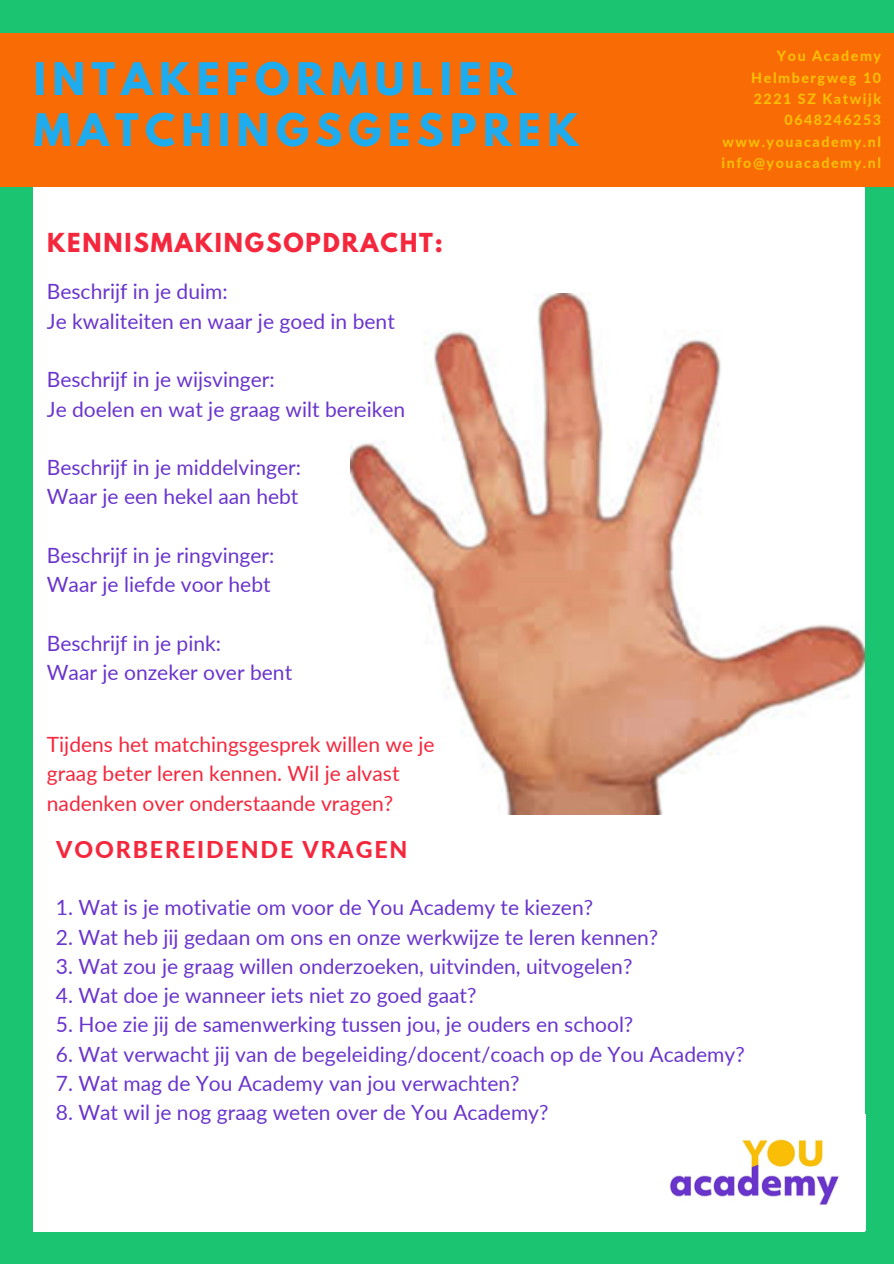
<style>
.page{position:relative;width:894px;height:1264px;background:#fff}
.page>*{position:absolute;margin:0;border:0;box-sizing:border-box;transform-origin:0 0}
.t1{font:700 39.75px/50.7px "League Spartan";letter-spacing:.16em;color:#1eacee}
.t2{font:700 23.25px "League Spartan";letter-spacing:.08em;color:#f5273d}
.t3{font:800 23.25px "Lato";letter-spacing:.08em;color:#f5273d}
.t4{font:21px "Lato";color:#6a35cd}
.t5{font:21px/29.2px "Lato";color:#f5273d}
.t6{font:800 14.25px "Lato";letter-spacing:.11em;color:#fabe06}
</style>
<div class="page">
<div style="left:0;top:0;width:893px;height:1263px;background:#1bc470"></div>
<div style="left:34px;top:33px;width:830px;height:1198px;background:#fff"></div>
<img style="left:670px;top:1139px;width:169px;height:66px">
<img style="left:350px;top:293px;width:514px;height:522px">
<div style="left:0;top:33px;width:893px;height:153px;background:#f86b05"></div>
<p class="t1" style="left:34px;top:59px;width:546px">INTAKEFORMULIER<br>MATCHINGSGESPREK</p>
<p class="t2" style="left:47px;top:231px;width:397px">KENNISMAKINGSOPDRACHT:</p>
<p class="t4" style="left:47px;top:278px;width:182px">Beschrijf in je duim:</p>
<p class="t4" style="left:47px;top:308px;width:349px">Je kwaliteiten en waar je goed in bent</p>
<p class="t4" style="left:47px;top:366px;width:229px">Beschrijf in je wijsvinger:</p>
<p class="t4" style="left:47px;top:396px;width:360px">Je doelen en wat je graag wilt bereiken</p>
<p class="t4" style="left:47px;top:454px;width:256px">Beschrijf in je middelvinger:</p>
<p class="t4" style="left:47px;top:483px;width:253px">Waar je een hekel aan hebt</p>
<p class="t4" style="left:47px;top:542px;width:229px">Beschrijf in je ringvinger:</p>
<p class="t4" style="left:47px;top:571px;width:225px">Waar je liefde voor hebt</p>
<p class="t4" style="left:47px;top:630px;width:176px">Beschrijf in je pink:</p>
<p class="t4" style="left:47px;top:659px;width:247px">Waar je onzeker over bent</p>
<p class="t5" style="left:47px;top:729px;width:389px">Tijdens het matchingsgesprek willen we je graag beter leren kennen. Wil je alvast nadenken over onderstaande vragen?</p>
<p class="t3" style="left:56px;top:834px;width:352px">VOORBEREIDENDE VRAGEN</p>
<p class="t6" style="left:776px;top:47px;width:106px">You Academy</p>
<p class="t6" style="left:751px;top:69px;width:131px">Helmbergweg 10</p>
<p class="t6" style="left:753px;top:90px;width:129px">2221 SZ Katwijk</p>
<p class="t6" style="left:784px;top:111px;width:98px">0648246253</p>
<p class="t6" style="left:722px;top:133px;width:160px">www.youacademy.nl</p>
<p class="t6" style="left:721px;top:154px;width:161px">info@youacademy.nl</p>
<p class="t4" style="left:56px;top:894px;width:538px">1. Wat is je motivatie om voor de You Academy te kiezen?</p>
<p class="t4" style="left:56px;top:923px;width:604px">2. Wat heb jij gedaan om ons en onze werkwijze te leren kennen?</p>
<p class="t4" style="left:56px;top:953px;width:578px">3. Wat zou je graag willen onderzoeken, uitvinden, uitvogelen?</p>
<p class="t4" style="left:56px;top:982px;width:422px">4. Wat doe je wanneer iets niet zo goed gaat?</p>
<p class="t4" style="left:56px;top:1011px;width:579px">5. Hoe zie jij de samenwerking tussen jou, je ouders en school?</p>
<p class="t4" style="left:56px;top:1040px;width:690px">6. Wat verwacht jij van de begeleiding/docent/coach op de You Academy?</p>
<p class="t4" style="left:56px;top:1070px;width:465px">7. Wat mag de You Academy van jou verwachten?</p>
<p class="t4" style="left:56px;top:1099px;width:494px">8. Wat wil je nog graag weten over de You Academy?</p>
</div>
